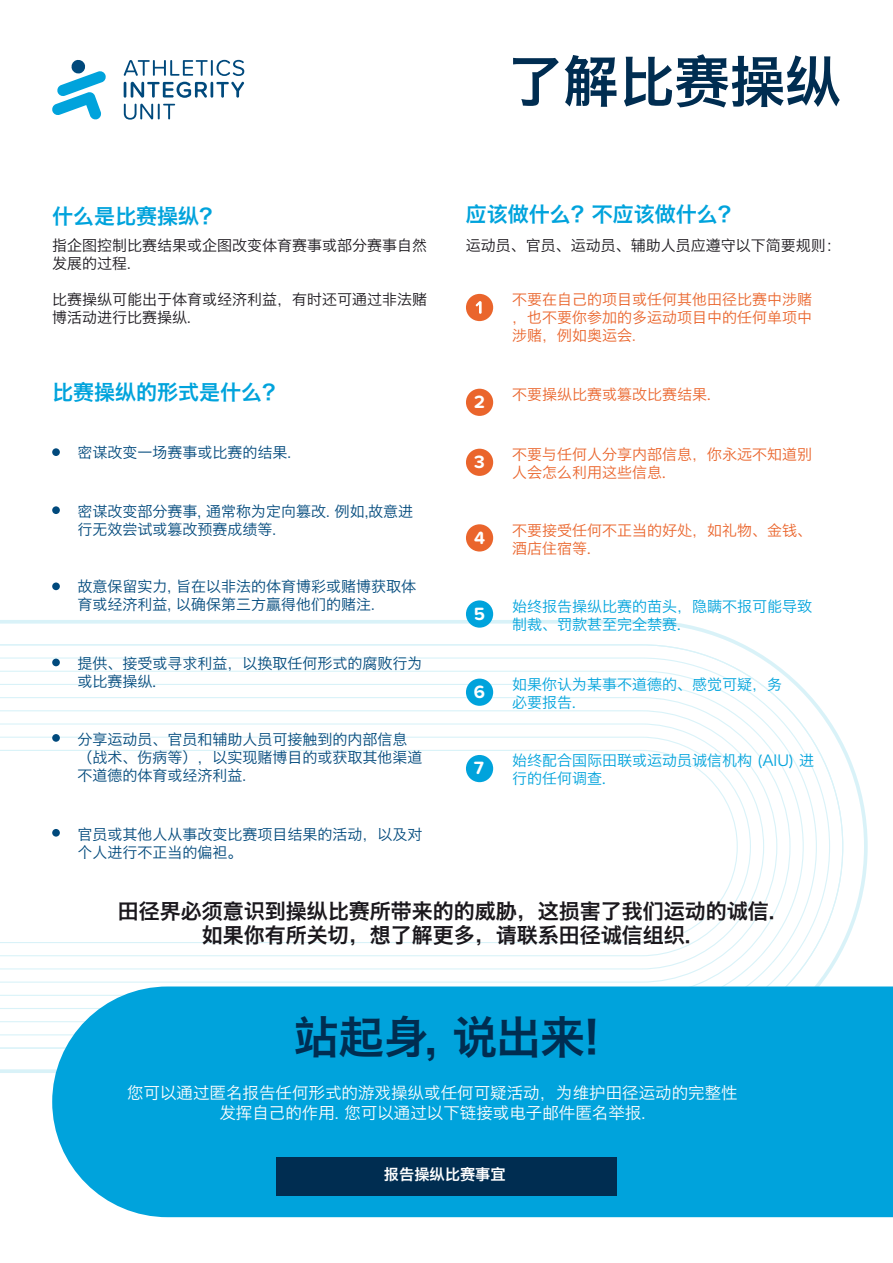
<style>
.page{position:relative;width:893px;height:1263px;background:#fff}
.page>*{position:absolute;margin:0;border:0;box-sizing:border-box;transform-origin:0 0}
.t1{font:55.5px "Hiragino Sans GB W6";color:#002d51}
.t2{font:45px "Hiragino Sans GB W6";letter-spacing:-.01em;color:#002d51}
.t3{font:21px/24px "Hiragino Sans GB W6";color:#1a171c;text-align:center}
.t4{font:21px "Hiragino Sans GB W6";color:#00a3dc}
.t5{font:700 18.45px "Proxima Soft";color:#fff}
.t6{font:16.5px/19.8px "Hiragino Sans GB W3";color:#fff;text-align:center}
.t7{font:15.15px "Hiragino Sans GB W6";color:#fff}
.t8{font:15px/18px "Hiragino Sans GB W3";color:#00497c}
.t9{font:15px/18px "Hiragino Sans GB W3";color:#ea652c}
.t10{font:15px/18px "Hiragino Sans GB W3";color:#1a171c}
.t11{font:15px/18px "Hiragino Sans GB W3";color:#00a3dc}
.s1{font-family:"Proxima Soft";font-weight:500}
</style>
<div class="page">
<svg style="left:0;top:620px;width:868px;height:453px"></svg>
<svg style="left:0;top:644px;width:843px;height:405px"></svg>
<svg style="left:0;top:657px;width:830px;height:378px"></svg>
<svg style="left:0;top:671px;width:817px;height:351px"></svg>
<svg style="left:0;top:684px;width:804px;height:325px"></svg>
<svg style="left:0;top:697px;width:791px;height:299px"></svg>
<svg style="left:0;top:710px;width:777px;height:273px"></svg>
<svg style="left:0;top:723px;width:764px;height:246px"></svg>
<svg style="left:0;top:737px;width:751px;height:219px"></svg>
<svg style="left:0;top:750px;width:738px;height:193px"></svg>
<div style="left:52px;top:986px;width:841px;height:231px;background:#00a3dc"></div>
<svg style="left:52px;top:60px;width:54px;height:60px"></svg>
<svg style="left:124px;top:60px;width:120px;height:16px"></svg>
<svg style="left:124px;top:82px;width:120px;height:16px"></svg>
<svg style="left:124px;top:104px;width:51px;height:16px"></svg>
<div style="left:52px;top:829px;width:8px;height:8px;background:#00497c;border-radius:50%"></div>
<div style="left:276px;top:1157px;width:341px;height:38px;background:#002d51"></div>
<div style="left:52px;top:448px;width:8px;height:8px;background:#00497c;border-radius:50%"></div>
<div style="left:52px;top:582px;width:8px;height:8px;background:#00497c;border-radius:50%"></div>
<div style="left:52px;top:506px;width:8px;height:8px;background:#00497c;border-radius:50%"></div>
<div style="left:52px;top:659px;width:8px;height:7px;background:#00497c;border-radius:50%"></div>
<div style="left:52px;top:734px;width:8px;height:8px;background:#00497c;border-radius:50%"></div>
<div style="left:466px;top:389px;width:27px;height:27px;background:#ea652c;border-radius:50%"></div>
<div style="left:466px;top:524px;width:27px;height:27px;background:#ea652c;border-radius:50%"></div>
<div style="left:466px;top:449px;width:27px;height:27px;background:#ea652c;border-radius:50%"></div>
<div style="left:466px;top:600px;width:27px;height:28px;background:#00a3dc;border-radius:50%"></div>
<div style="left:466px;top:679px;width:27px;height:27px;background:#00a3dc;border-radius:50%"></div>
<div style="left:466px;top:755px;width:27px;height:27px;background:#00a3dc;border-radius:50%"></div>
<div style="left:466px;top:294px;width:27px;height:27px;background:#ea652c;border-radius:50%"></div>
<svg style="left:476px;top:301px;width:6px;height:13px"></svg>
<h3 class="t4" style="left:52px;top:203px;width:169px">什么是比赛操纵？</h3>
<p class="t10" style="left:52px;top:237px;width:377px">指企图控制比赛结果或企图改变体育赛事或部分赛事自然发展的过程.</p>
<p class="t10" style="left:52px;top:291px;width:377px">比赛操纵可能出于体育或经济利益，有时还可通过非法赌博活动进行比赛操纵.</p>
<h3 class="t4" style="left:52px;top:379px;width:232px">比赛操纵的形式是什么？</h3>
<p class="t8" style="left:77px;top:444px;width:215px">密谋改变一场赛事或比赛的结果.</p>
<p class="t8" style="left:77px;top:502px;width:337px">密谋改变部分赛事, 通常称为定向篡改. 例如,故意进行无效尝试或篡改预赛成绩等.</p>
<p class="t8" style="left:77px;top:577px;width:340px">故意保留实力, 旨在以非法的体育博彩或赌博获取体育或经济利益, 以确保第三方赢得他们的赌注.</p>
<p class="t8" style="left:77px;top:654px;width:346px">提供、接受或寻求利益，以换取任何形式的腐败行为或比赛操纵<span class="s1">.</span></p>
<p class="t8" style="left:77px;top:730px;width:346px">分享运动员、官员和辅助人员可接触到的内部信息（战术、伤病等），以实现赌博目的或获取其他渠道不道德的体育或经济利益.</p>
<p class="t8" style="left:77px;top:825px;width:346px">官员或其他人从事改变比赛项目结果的活动，以及对个人进行不正当的偏袒。</p>
<h1 class="t1" style="left:508px;top:45px;width:335px">了解比赛操纵</h1>
<h3 class="t4" style="left:466px;top:200px;width:274px">应该做什么？不应该做什么？</h3>
<p class="t10" style="left:466px;top:236px;width:376px">运动员、官员、运动员、辅助人员应遵守以下简要规则：</p>
<p class="t5" style="left:474px;top:388px;width:12px">2</p>
<p class="t5" style="left:474px;top:448px;width:12px">3</p>
<p class="t5" style="left:474px;top:524px;width:13px">4</p>
<p class="t5" style="left:474px;top:600px;width:13px">5</p>
<p class="t5" style="left:474px;top:678px;width:13px">6</p>
<p class="t5" style="left:474px;top:754px;width:12px">7</p>
<p class="t9" style="left:512px;top:290px;width:302px;text-align:justify">不要在自己的项目或任何其他田径比赛中涉赌，也不要你参加的多运动项目中的任何单项中涉赌，例如奥运会.</p>
<p class="t9" style="left:512px;top:385px;width:200px">不要操纵比赛或篡改比赛结果<span class="s1">.</span></p>
<p class="t9" style="left:512px;top:445px;width:302px">不要与任何人分享内部信息，你永远不知道别人会怎么利用这些信息<span class="s1">.</span></p>
<p class="t9" style="left:512px;top:521px;width:301px">不要接受任何不正当的好处，如礼物、金钱、酒店住宿等<span class="s1">.</span></p>
<p class="t11" style="left:512px;top:597px;width:301px">始终报告操纵比赛的苗头，隐瞒不报可能导致制裁、罚款甚至完全禁赛<span class="s1">.</span></p>
<p class="t11" style="left:512px;top:675px;width:271px">如果你认为某事不道德的、感觉可疑，务必要报告<span class="s1">.</span></p>
<p class="t11" style="left:512px;top:751px;width:304px">始终配合国际田联或运动员诚信机构 (AIU) 进行的任何调查<span class="s1">.</span></p>
<h3 class="t3" style="left:118px;top:898px;width:658px">田径界必须意识到操纵比赛所带来的的威胁，这损害了我们运动的诚信.如果你有所关切，想了解更多，请联系田径诚信组织.</h3>
<h2 class="t2" style="left:294px;top:1007px;width:307px">站起身, 说出来!</h2>
<p class="t6" style="left:127px;top:1083px;width:612px">您可以通过匿名报告任何形式的游戏操纵或任何可疑活动，为维护田径运动的完整性发挥自己的作用. 您可以通过以下链接或电子邮件匿名举报.</p>
<p class="t7" style="left:384px;top:1164px;width:123px">报告操纵比赛事宜</p>
</div>
